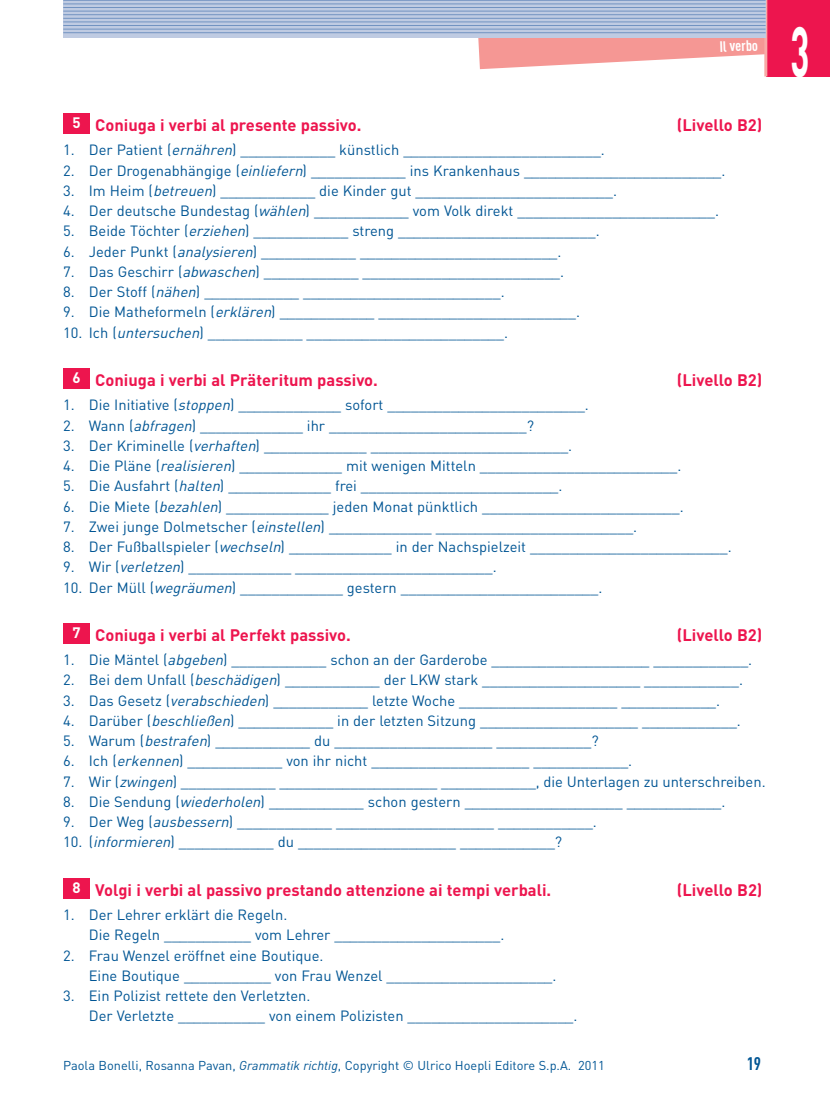
<style>
.page{position:relative;width:830px;height:1106px;background:#fff}
.page>*{position:absolute;margin:0;border:0;box-sizing:border-box;transform-origin:0 0}
.t1{font:700 70.05px "DIN";color:#fff;scale:.5 1}
.t2{font:700 18px "DIN Cond";color:#005594}
.t3{font:700 16.5px "DIN";color:#ed154e}
.t4{font:700 15px "DIN Cond";color:#fff}
.t5{font:700 15px "DIN";color:#fff}
.t6{font:14.7px/20.2px "DIN";color:#005594}
.t7{font:12.75px "DIN";color:#005594}
.s1{font-style:italic}
</style>
<div class="page">
<div style="left:63px;top:878px;width:27px;height:20px;background:#ed154e"></div>
<div style="left:63px;top:623px;width:27px;height:20px;background:#ed154e"></div>
<div style="left:63px;top:368px;width:27px;height:21px;background:#ed154e"></div>
<div style="left:63px;top:113px;width:27px;height:21px;background:#ed154e"></div>
<svg style="left:475px;top:37px;width:289px;height:32px"></svg>
<div style="left:765px;top:0;width:64px;height:76px;background:#ed154e"></div>
<hr style="left:764px;top:0;width:3px;height:76px;background:#f8aaa6">
<svg style="left:63px;top:1px;width:702px;height:36px;background:#b7c5de"></svg>
<hr style="left:63px;top:0;width:702px;height:1px;background:#7293c1">
<hr style="left:63px;top:4px;width:702px;height:1px;background:#7293c1">
<hr style="left:63px;top:7px;width:702px;height:1px;background:#7293c1">
<hr style="left:63px;top:11px;width:702px;height:1px;background:#7293c1">
<hr style="left:63px;top:14px;width:702px;height:1px;background:#7293c1">
<hr style="left:63px;top:18px;width:702px;height:1px;background:#7293c1">
<hr style="left:63px;top:22px;width:702px;height:1px;background:#7293c1">
<hr style="left:63px;top:25px;width:702px;height:1px;background:#7293c1">
<hr style="left:63px;top:29px;width:702px;height:1px;background:#7293c1">
<hr style="left:63px;top:32px;width:702px;height:1px;background:#7293c1">
<p class="t4" style="left:719px;top:41px;width:40px;rotate:-2deg">Il verbo</p>
<p class="t5" style="left:72px;top:117px;width:10px">5</p>
<p class="t3" style="left:95px;top:119px;width:268px">Coniuga i verbi al presente passivo.</p>
<p class="t3" style="left:676px;top:119px;width:87px">(Livello B2)</p>
<p class="t6" style="left:63px;top:141px;width:543px">1. Der Patient (<span class="s1">ernähren</span>) ____________ künstlich _________________________.</p>
<p class="t6" style="left:63px;top:162px;width:663px">2. Der Drogenabhängige (<span class="s1">einliefern</span>) ____________ ins Krankenhaus _________________________.</p>
<p class="t6" style="left:63px;top:182px;width:555px">3. Im Heim (<span class="s1">betreuen</span>) ____________ die Kinder gut _________________________.</p>
<p class="t6" style="left:63px;top:202px;width:657px">4. Der deutsche Bundestag (<span class="s1">wählen</span>) ____________ vom Volk direkt _________________________.</p>
<p class="t6" style="left:63px;top:222px;width:537px">5. Beide Töchter (<span class="s1">erziehen</span>) ____________ streng _________________________.</p>
<p class="t6" style="left:63px;top:243px;width:499px">6. Jeder Punkt (<span class="s1">analysieren</span>) ____________ _________________________.</p>
<p class="t6" style="left:63px;top:263px;width:502px">7. Das Geschirr (<span class="s1">abwaschen</span>) ____________ _________________________.</p>
<p class="t6" style="left:63px;top:283px;width:442px">8. Der Stoff (<span class="s1">nähen</span>) ____________ _________________________.</p>
<p class="t6" style="left:63px;top:303px;width:518px">9. Die Matheformeln (<span class="s1">erklären</span>) ____________ _________________________.</p>
<p class="t6" style="left:63px;top:324px;width:446px">10. Ich (<span class="s1">untersuchen</span>) ____________ _________________________.</p>
<p class="t3" style="left:95px;top:374px;width:284px">Coniuga i verbi al Präteritum passivo.</p>
<p class="t3" style="left:676px;top:374px;width:87px">(Livello B2)</p>
<p class="t6" style="left:63px;top:396px;width:527px">1. Die Initiative (<span class="s1">stoppen</span>) _____________ sofort _________________________.</p>
<p class="t6" style="left:63px;top:416px;width:472px">2. Wann (<span class="s1">abfragen</span>) _____________ ihr _________________________?</p>
<p class="t6" style="left:63px;top:437px;width:510px">3. Der Kriminelle (<span class="s1">verhaften</span>) _____________ _________________________.</p>
<p class="t6" style="left:63px;top:457px;width:619px">4. Die Pläne (<span class="s1">realisieren</span>) _____________ mit wenigen Mitteln _________________________.</p>
<p class="t6" style="left:63px;top:477px;width:500px">5. Die Ausfahrt (<span class="s1">halten</span>) _____________ frei _________________________.</p>
<p class="t6" style="left:63px;top:497px;width:621px">6. Die Miete (<span class="s1">bezahlen</span>) _____________ jeden Monat pünktlich _________________________.</p>
<p class="t6" style="left:63px;top:518px;width:575px">7. Zwei junge Dolmetscher (<span class="s1">einstellen</span>) _____________ _________________________.</p>
<p class="t6" style="left:63px;top:538px;width:669px">8. Der Fußballspieler (<span class="s1">wechseln</span>) _____________ in der Nachspielzeit _________________________.</p>
<p class="t6" style="left:63px;top:558px;width:435px">9. Wir (<span class="s1">verletzen</span>) _____________ _________________________.</p>
<p class="t6" style="left:63px;top:578px;width:540px">10. Der Müll (<span class="s1">wegräumen</span>) _____________ gestern _________________________.</p>
<p class="t3" style="left:95px;top:629px;width:257px">Coniuga i verbi al Perfekt passivo.</p>
<p class="t3" style="left:676px;top:629px;width:87px">(Livello B2)</p>
<p class="t6" style="left:63px;top:651px;width:690px">1. Die Mäntel (<span class="s1">abgeben</span>) ____________ schon an der Garderobe ____________________ ____________.</p>
<p class="t6" style="left:63px;top:671px;width:681px">2. Bei dem Unfall (<span class="s1">beschädigen</span>) ____________ der LKW stark ____________________ ____________.</p>
<p class="t6" style="left:63px;top:691px;width:658px">3. Das Gesetz (<span class="s1">verabschieden</span>) ____________ letzte Woche ____________________ ____________.</p>
<p class="t6" style="left:63px;top:712px;width:678px">4. Darüber (<span class="s1">beschließen</span>) ____________ in der letzten Sitzung ____________________ ____________.</p>
<p class="t6" style="left:63px;top:732px;width:536px">5. Warum (<span class="s1">bestrafen</span>) ____________ du ____________________ ____________?</p>
<p class="t6" style="left:63px;top:752px;width:570px">6. Ich (<span class="s1">erkennen</span>) ____________ von ihr nicht ____________________ ____________.</p>
<p class="t6" style="left:63px;top:772px;width:703px">7. Wir (<span class="s1">zwingen</span>) ____________ ____________________ ____________, die Unterlagen zu unterschreiben.</p>
<p class="t6" style="left:63px;top:793px;width:663px">8. Die Sendung (<span class="s1">wiederholen</span>) ____________ schon gestern ____________________ ____________.</p>
<p class="t6" style="left:63px;top:813px;width:535px">9. Der Weg (<span class="s1">ausbessern</span>) ____________ ____________________ ____________.</p>
<p class="t6" style="left:63px;top:833px;width:500px">10. (<span class="s1">informieren</span>) ____________ du ____________________ ____________?</p>
<p class="t3" style="left:95px;top:883px;width:457px">Volgi i verbi al passivo prestando attenzione ai tempi verbali.</p>
<p class="t3" style="left:676px;top:883px;width:87px">(Livello B2)</p>
<p class="t6" style="left:89px;top:906px;width:417px;text-indent:-26px">1. Der Lehrer erklärt die Regeln.<br>Die Regeln ___________ vom Lehrer _____________________.</p>
<p class="t6" style="left:89px;top:946px;width:469px;text-indent:-26px">2. Frau Wenzel eröffnet eine Boutique.<br>Eine Boutique ___________ von Frau Wenzel _____________________.</p>
<p class="t6" style="left:89px;top:987px;width:490px;text-indent:-26px">3. Ein Polizist rettete den Verletzten.<br>Der Verletzte ___________ von einem Polizisten _____________________.</p>
<p class="t5" style="left:72px;top:372px;width:10px">6</p>
<p class="t5" style="left:72px;top:627px;width:10px">7</p>
<p class="t5" style="left:72px;top:882px;width:10px">8</p>
<p class="t7" style="left:63px;top:1060px;width:543px">Paola Bonelli, Rosanna Pavan, <span class="s1">Grammatik richtig</span>, Copyright © Ulrico Hoepli Editore S.p.A. 2011</p>
<p class="t2" style="left:746px;top:1056px;width:16px">19</p>
<h1 class="t1" style="left:790px;top:27px;width:40px">3</h1>
</div>
